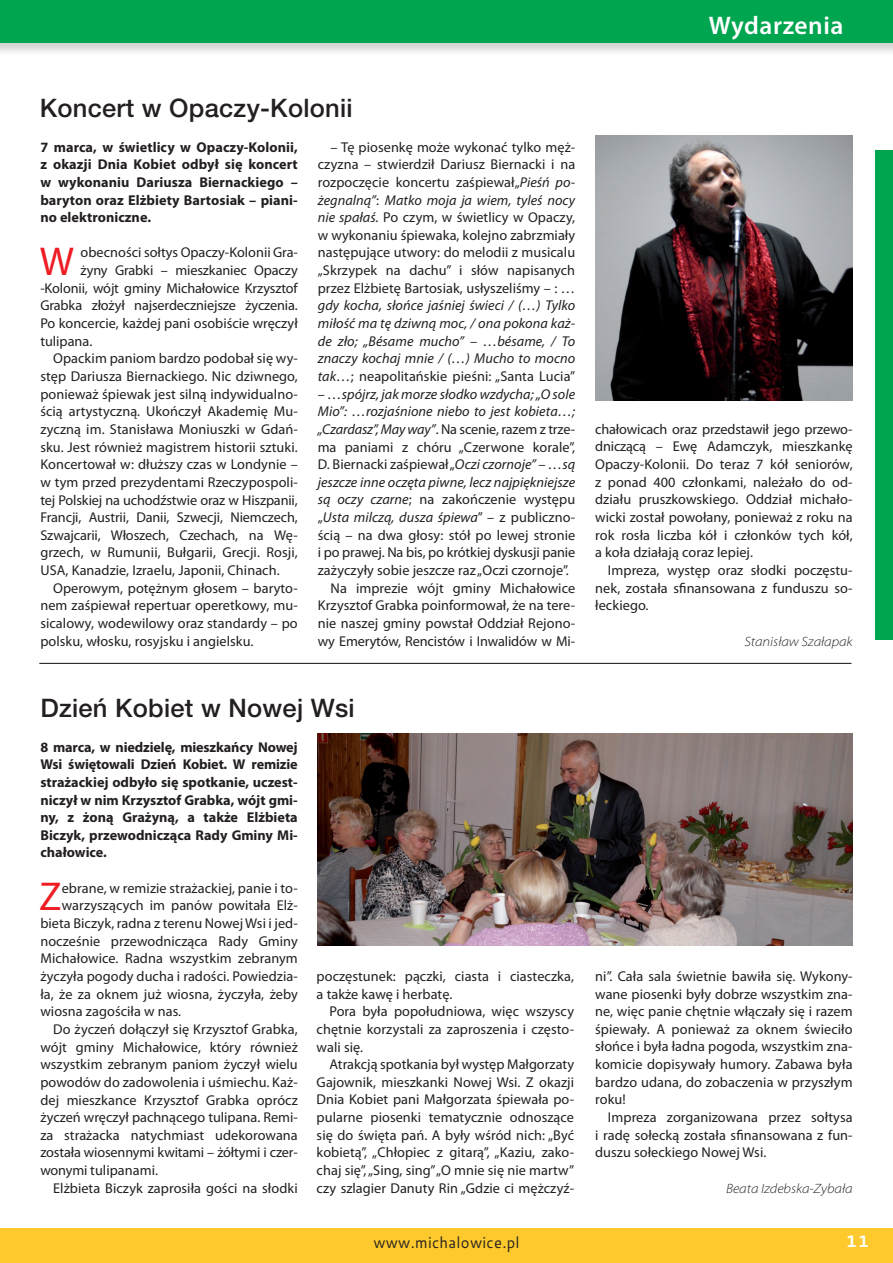
<style>
.page{position:relative;width:893px;height:1263px;background:#fff}
.page>*{position:absolute;margin:0;border:0;box-sizing:border-box;transform-origin:0 0}
.t1{font:40.5px "Myriad Pro";color:#ee1d23}
.t2{font:500 25.5px "Helvetica Neue LT Pro";letter-spacing:.01em;color:#231f20}
.t3{font:600 25.5px "Myriad Pro";letter-spacing:.02em;color:#fff}
.t4{font:700 16.5px "Cantarell";color:#fff}
.t5{font:15.75px "Cantarell";letter-spacing:.02em;color:#231f20;scale:.94 1}
.t6{font:14.25px/17.7px "Myriad Pro";letter-spacing:.005em;color:#231f20;text-align:justify}
.t7{font:700 14.25px/17.7px "Myriad Pro";letter-spacing:.005em;color:#231f20;text-align:justify}
.t8{font:italic 14.25px/17.7px "Myriad Pro";letter-spacing:.005em;color:#231f20;text-align:justify}
.t9{font:italic 300 semi-expanded 13.5px "Myriad Pro";color:#231f20}
.s1{font-style:italic}
.s2{font-style:normal}
</style>
<div class="page">
<div style="left:0;top:1228px;width:893px;height:35px;background:#fec92d"></div>
<div style="left:0;top:0;width:893px;height:58px;background:#231f20;opacity:.21"></div>
<div style="left:0;top:0;width:893px;height:43px;background:#00a54f"></div>
<div style="left:876px;top:150px;width:17px;height:489px;background:#00a54f"></div>
<img style="left:595px;top:135px;width:258px;height:265px">
<img style="left:318px;top:734px;width:535px;height:212px">
<hr style="left:39px;top:663px;width:812px;height:1px;background:#231f20">
<h2 class="t3" style="left:709px;top:11px;width:136px">Wydarzenia</h2>
<h2 class="t2" style="left:40px;top:93px;width:314px">Koncert w Opaczy-Kolonii</h2>
<p class="t7" style="left:40px;top:138px;width:259px">7 marca, w świetlicy w Opaczy-Kolonii, z okazji Dnia Kobiet odbył się koncert w wykonaniu Dariusza Biernackiego – baryton oraz Elżbiety Bartosiak – piani&shy;no elektroniczne.</p>
<h1 class="t1" style="left:40px;top:239px;width:36px">W</h1>
<p class="t6" style="left:80px;top:244px;width:219px">obecności sołtys Opaczy-Kolonii Gra-</p>
<p class="t6" style="left:80px;top:262px;width:219px">żyny Grabki – mieszkaniec Opaczy</p>
<p class="t6" style="left:40px;top:279px;width:259px">-Kolonii, wójt gminy Michałowice Krzysztof</p>
<p class="t6" style="left:40px;top:297px;width:259px">Grabka złożył najserdeczniejsze życzenia.</p>
<p class="t6" style="left:40px;top:315px;width:259px">Po koncercie, każdej pani osobiście wręczył</p>
<p class="t6" style="left:40px;top:332px;width:53px">tulipana.</p>
<p class="t6" style="left:53px;top:350px;width:246px">Opackim paniom bardzo podobał się wy-</p>
<p class="t6" style="left:40px;top:368px;width:259px">stęp Dariusza Biernackiego. Nic dziwnego,</p>
<p class="t6" style="left:40px;top:385px;width:259px">ponieważ śpiewak jest silną indywidualno-</p>
<p class="t6" style="left:40px;top:403px;width:259px">ścią artystyczną. Ukończył Akademię Mu-</p>
<p class="t6" style="left:40px;top:421px;width:259px">zyczną im. Stanisława Moniuszki w Gdań-</p>
<p class="t6" style="left:40px;top:438px;width:259px">sku. Jest również magistrem historii sztuki.</p>
<p class="t6" style="left:40px;top:456px;width:259px">Koncertował w: dłuższy czas w Londynie –</p>
<p class="t6" style="left:40px;top:473px;width:259px">w tym przed prezydentami Rzeczypospoli-</p>
<p class="t6" style="left:40px;top:491px;width:259px">tej Polskiej na uchodźstwie oraz w Hiszpanii,</p>
<p class="t6" style="left:40px;top:509px;width:259px">Francji, Austrii, Danii, Szwecji, Niemczech,</p>
<p class="t6" style="left:40px;top:526px;width:259px">Szwajcarii, Włoszech, Czechach, na Wę-</p>
<p class="t6" style="left:40px;top:544px;width:259px">grzech, w Rumunii, Bułgarii, Grecji. Rosji,</p>
<p class="t6" style="left:40px;top:562px;width:241px">USA, Kanadzie, Izraelu, Japonii, Chinach.</p>
<p class="t6" style="left:53px;top:579px;width:246px">Operowym, potężnym głosem – baryto-</p>
<p class="t6" style="left:40px;top:597px;width:259px">nem zaśpiewał repertuar operetkowy, mu-</p>
<p class="t6" style="left:40px;top:615px;width:259px">sicalowy, wodewilowy oraz standardy – po</p>
<p class="t6" style="left:40px;top:632px;width:215px">polsku, włosku, rosyjsku i angielsku.</p>
<p class="t6" style="left:318px;top:138px;width:259px;text-indent:13px">– Tę piosenkę może wykonać tylko męż&shy;czyzna – stwierdził Dariusz Biernacki i na rozpoczęcie koncertu zaśpiewał„<span class="s1">Pieśń po&shy;żegnalną”</span>: <span class="s1">Matko moja ja wiem, tyleś nocy nie spałaś.</span> Po czym, w świetlicy w Opaczy, w wykonaniu śpiewaka, kolejno zabrzmiały następujące utwory: do melodii z musicalu „Skrzypek na dachu” i słów napisanych przez Elżbietę Bartosiak, usłyszeliśmy – : …</p>
<p class="t8" style="left:318px;top:297px;width:259px">gdy kocha, słońce jaśniej świeci / (…) Tylko miłość ma tę dziwną moc, / ona pokona każ&shy;de zło; „Bésame mucho” – …bésame, / To znaczy kochaj mnie / (…) Mucho to mocno tak…<span class="s2">; neapolitańskie pieśni: „Santa Lucia”</span></p>
<p class="t8" style="left:318px;top:385px;width:259px"><span class="s2">–</span> …spójrz, jak morze słodko wzdycha; „O sole</p>
<p class="t8" style="left:318px;top:403px;width:259px">Mio”: …rozjaśnione niebo to jest kobieta…;</p>
<p class="t6" style="left:318px;top:421px;width:259px"><span class="s1">„Czardasz”, May way”</span>. Na scenie, razem z trze-</p>
<p class="t6" style="left:318px;top:438px;width:259px">ma paniami z chóru „Czerwone korale”,</p>
<p class="t6" style="left:318px;top:456px;width:259px">D. Biernacki zaśpiewał „<span class="s1">Oczi czornoje” – …są</span></p>
<p class="t8" style="left:318px;top:473px;width:259px">jeszcze inne oczęta piwne, lecz najpiękniejsze</p>
<p class="t6" style="left:318px;top:491px;width:259px"><span class="s1">są oczy czarne</span>; na zakończenie występu</p>
<p class="t8" style="left:318px;top:509px;width:259px"><span class="s2">„</span>Usta milczą, dusza śpiewa<span class="s2">” – z publiczno-</span></p>
<p class="t6" style="left:318px;top:526px;width:259px">ścią – na dwa głosy: stół po lewej stronie</p>
<p class="t6" style="left:318px;top:544px;width:259px">i po prawej. Na bis, po krótkiej dyskusji panie</p>
<p class="t6" style="left:318px;top:562px;width:253px">zażyczyły sobie jeszcze raz „Oczi czornoje”.</p>
<p class="t6" style="left:331px;top:579px;width:246px">Na imprezie wójt gminy Michałowice</p>
<p class="t6" style="left:318px;top:597px;width:259px">Krzysztof Grabka poinformował, że na tere-</p>
<p class="t6" style="left:318px;top:615px;width:259px">nie naszej gminy powstał Oddział Rejono-</p>
<p class="t6" style="left:318px;top:632px;width:259px">wy Emerytów, Rencistów i Inwalidów w Mi-</p>
<p class="t6" style="left:595px;top:420px;width:259px">chałowicach oraz przedstawił jego przewo&shy;dniczącą – Ewę Adamczyk, mieszkankę Opaczy-Kolonii. Do teraz 7 kół seniorów, z ponad 400 członkami, należało do od&shy;działu pruszkowskiego. Oddział michało&shy;wicki został powołany, ponieważ z roku na rok rosła liczba kół i członków tych kół, a koła działają coraz lepiej.</p>
<p class="t6" style="left:595px;top:562px;width:259px;text-indent:13px">Impreza, występ oraz słodki poczęstu&shy;nek, została sfinansowana z funduszu so&shy;łeckiego.</p>
<p class="t9" style="left:744px;top:634px;width:110px">Stanisław Szałapak</p>
<h2 class="t2" style="left:40px;top:693px;width:316px">Dzień Kobiet w Nowej Wsi</h2>
<p class="t7" style="left:40px;top:738px;width:259px">8 marca, w niedzielę, mieszkańcy Nowej Wsi świętowali Dzień Kobiet. W remizie strażackiej odbyło się spotkanie, uczest&shy;niczył w nim Krzysztof Grabka, wójt gmi&shy;ny, z żoną Grażyną, a także Elżbieta Biczyk, przewodnicząca Rady Gminy Mi&shy;chałowice.</p>
<h1 class="t1" style="left:39px;top:875px;width:24px">Z</h1>
<p class="t6" style="left:62px;top:879px;width:238px">ebrane, w remizie strażackiej, panie i to-</p>
<p class="t6" style="left:62px;top:897px;width:238px">warzyszących im panów powitała Elż-</p>
<p class="t6" style="left:40px;top:915px;width:259px">bieta Biczyk, radna z terenu Nowej Wsi i jed-</p>
<p class="t6" style="left:40px;top:932px;width:259px">nocześnie przewodnicząca Rady Gminy</p>
<p class="t6" style="left:40px;top:950px;width:259px">Michałowice. Radna wszystkim zebranym</p>
<p class="t6" style="left:40px;top:968px;width:259px">życzyła pogody ducha i radości. Powiedzia-</p>
<p class="t6" style="left:40px;top:985px;width:259px">ła, że za oknem już wiosna, życzyła, żeby</p>
<p class="t6" style="left:40px;top:1003px;width:142px">wiosna zagościła w nas.</p>
<p class="t6" style="left:53px;top:1020px;width:246px">Do życzeń dołączył się Krzysztof Grabka,</p>
<p class="t6" style="left:40px;top:1038px;width:259px">wójt gminy Michałowice, który również</p>
<p class="t6" style="left:40px;top:1056px;width:259px">wszystkim zebranym paniom życzył wielu</p>
<p class="t6" style="left:40px;top:1073px;width:259px">powodów do zadowolenia i uśmiechu. Każ-</p>
<p class="t6" style="left:40px;top:1091px;width:259px">dej mieszkance Krzysztof Grabka oprócz</p>
<p class="t6" style="left:40px;top:1109px;width:259px">życzeń wręczył pachnącego tulipana. Remi-</p>
<p class="t6" style="left:40px;top:1126px;width:259px">za strażacka natychmiast udekorowana</p>
<p class="t6" style="left:40px;top:1144px;width:259px">została wiosennymi kwitami – żółtymi i czer-</p>
<p class="t6" style="left:40px;top:1162px;width:119px">wonymi tulipanami.</p>
<p class="t6" style="left:53px;top:1179px;width:246px">Elżbieta Biczyk zaprosiła gości na słodki</p>
<p class="t6" style="left:317px;top:968px;width:259px">poczęstunek: pączki, ciasta i ciasteczka, a także kawę i herbatę.</p>
<p class="t6" style="left:317px;top:1003px;width:259px;text-indent:13px">Pora była popołudniowa, więc wszyscy chętnie korzystali za zaproszenia i często&shy;wali się.</p>
<p class="t6" style="left:317px;top:1056px;width:259px;text-indent:13px">Atrakcją spotkania był występ Małgorzaty Gajownik, mieszkanki Nowej Wsi. Z okazji Dnia Kobiet pani Małgorzata śpiewała po&shy;pularne piosenki tematycznie odnoszące się do święta pań. A były wśród nich: „Być kobietą”, „Chłopiec z gitarą”, „Kaziu, zako&shy;chaj się”, „Sing, sing” „O mnie się nie martw” czy szlagier Danuty Rin „Gdzie ci mężczyź-</p>
<p class="t6" style="left:595px;top:967px;width:259px">ni”. Cała sala świetnie bawiła się. Wykony&shy;wane piosenki były dobrze wszystkim zna&shy;ne, więc panie chętnie włączały się i razem śpiewały. A ponieważ za oknem świeciło słońce i była ładna pogoda, wszystkim zna&shy;komicie dopisywały humory. Zabawa była bardzo udana, do zobaczenia w przyszłym roku!</p>
<p class="t6" style="left:595px;top:1109px;width:259px;text-indent:13px">Impreza zorganizowana przez sołtysa i radę sołecką została sfinansowana z fun&shy;duszu sołeckiego Nowej Wsi.</p>
<p class="t9" style="left:726px;top:1181px;width:128px">Beata Izdebska-Zybała</p>
<p class="t5" style="left:373px;top:1232px;width:157px">www.michalowice.pl</p>
<p class="t4" style="left:846px;top:1230px;width:25px">11</p>
</div>
